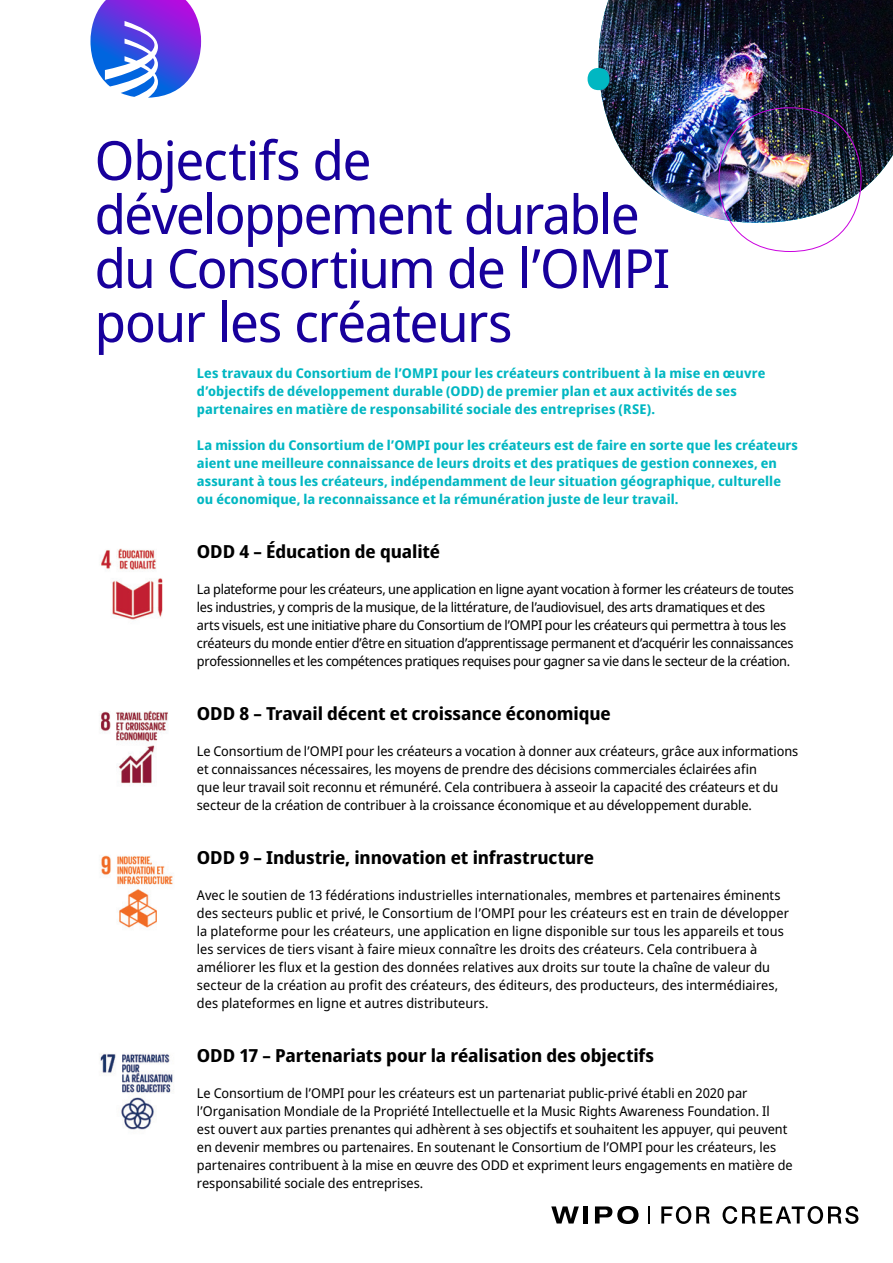
<style>
.page{position:relative;width:893px;height:1263px;background:#fff}
.page>*{position:absolute;margin:0;border:0;box-sizing:border-box;transform-origin:0 0}
.t1{font:54px/54px "Noto Sans Display";letter-spacing:-.025em;color:#18009c}
.S_Title{font:700 18px "Noto Sans Display";letter-spacing:-.005em;color:#000}
.Body{font:13.5px/18px "Noto Sans Display";letter-spacing:-.005em;color:#000}
.Body-2{font:700 13.5px/18px "Noto Sans Display";letter-spacing:.005em;color:#01b7c2}
.Body-3{font:13.5px/18px "Noto Sans Display";letter-spacing:-.025em;color:#000}
</style>
<div class="page">
<svg style="left:661px;top:1206px;width:49px;height:18px"></svg>
<svg style="left:722px;top:1206px;width:136px;height:18px"></svg>
<svg style="left:551px;top:1206px;width:28px;height:18px"></svg>
<div style="left:583px;top:1206px;width:5px;height:18px;background:#000"></div>
<svg style="left:595px;top:1206px;width:43px;height:18px"></svg>
<svg style="left:648px;top:1206px;width:1px;height:18px"></svg>
<img style="left:598px;top:0;width:294px;height:223px">
<div style="left:587px;top:68px;width:22px;height:22px;background:#01b7c2;border-radius:50%"></div>
<svg style="left:90px;top:0;width:111px;height:98px"></svg>
<img style="left:101px;top:548px;width:62px;height:72px">
<img style="left:100px;top:710px;width:68px;height:74px">
<img style="left:101px;top:855px;width:72px;height:73px">
<img style="left:100px;top:1054px;width:74px;height:76px">
<p class="t1" style="left:95px;top:135px;width:577px">Objectifs de développement durable du Consortium de l’OMPI pour les créateurs</p>
<p class="Body-2" style="left:197px;top:364px;width:570px">Les travaux du Consortium de l’OMPI pour les créateurs contribuent à la mise en œuvre d’objectifs de développement durable (ODD) de premier plan et aux activités de ses partenaires en matière de responsabilité sociale des entreprises (RSE).</p>
<p class="Body-2" style="left:197px;top:436px;width:602px">La mission du Consortium de l’OMPI pour les créateurs est de faire en sorte que les créateurs aient une meilleure connaissance de leurs droits et des pratiques de gestion connexes, en assurant à tous les créateurs, indépendamment de leur situation géographique, culturelle ou économique, la reconnaissance et la rémunération juste de leur travail.</p>
<p class="S_Title" style="left:197px;top:539px;width:245px">ODD 4 – Éducation de qualité</p>
<p class="Body-3" style="left:197px;top:580px;width:598px">La plateforme pour les créateurs, une application en ligne ayant vocation à former les créateurs de toutes les industries, y compris de la musique, de la littérature, de l’audiovisuel, des arts dramatiques et des<br>arts visuels, est une initiative phare du Consortium de l’OMPI pour les créateurs qui permettra à tous les créateurs du monde entier d’être en situation d’apprentissage permanent et d’acquérir les connaissances professionnelles et les compétences pratiques requises pour gagner sa vie dans le secteur de la création.</p>
<p class="S_Title" style="left:197px;top:701px;width:415px">ODD 8 – Travail décent et croissance économique</p>
<p class="Body" style="left:197px;top:742px;width:603px">Le Consortium de l’OMPI pour les créateurs a vocation à donner aux créateurs, grâce aux informations et connaissances nécessaires, les moyens de prendre des décisions commerciales éclairées afin<br>que leur travail soit reconnu et rémunéré. Cela contribuera à asseoir la capacité des créateurs et du secteur de la création de contribuer à la croissance économique et au développement durable.</p>
<p class="S_Title" style="left:197px;top:845px;width:398px">ODD 9 – Industrie, innovation et infrastructure</p>
<p class="Body" style="left:197px;top:886px;width:593px">Avec le soutien de 13 fédérations industrielles internationales, membres et partenaires éminents des secteurs public et privé, le Consortium de l’OMPI pour les créateurs est en train de développer la plateforme pour les créateurs, une application en ligne disponible sur tous les appareils et tous les services de tiers visant à faire mieux connaître les droits des créateurs. Cela contribuera à améliorer les flux et la gestion des données relatives aux droits sur toute la chaîne de valeur du secteur de la création au profit des créateurs, des éditeurs, des producteurs, des intermédiaires, des plateformes en ligne et autres distributeurs.</p>
<p class="S_Title" style="left:197px;top:1043px;width:459px">ODD 17 – Partenariats pour la réalisation des objectifs</p>
<p class="Body" style="left:197px;top:1084px;width:597px">Le Consortium de l’OMPI pour les créateurs est un partenariat public-privé établi en 2020 par l’Organisation Mondiale de la Propriété Intellectuelle et la Music Rights Awareness Foundation. Il<br>est ouvert aux parties prenantes qui adhèrent à ses objectifs et souhaitent les appuyer, qui peuvent en devenir membres ou partenaires. En soutenant le Consortium de l’OMPI pour les créateurs, les partenaires contribuent à la mise en œuvre des ODD et expriment leurs engagements en matière de responsabilité sociale des entreprises.</p>
</div>
